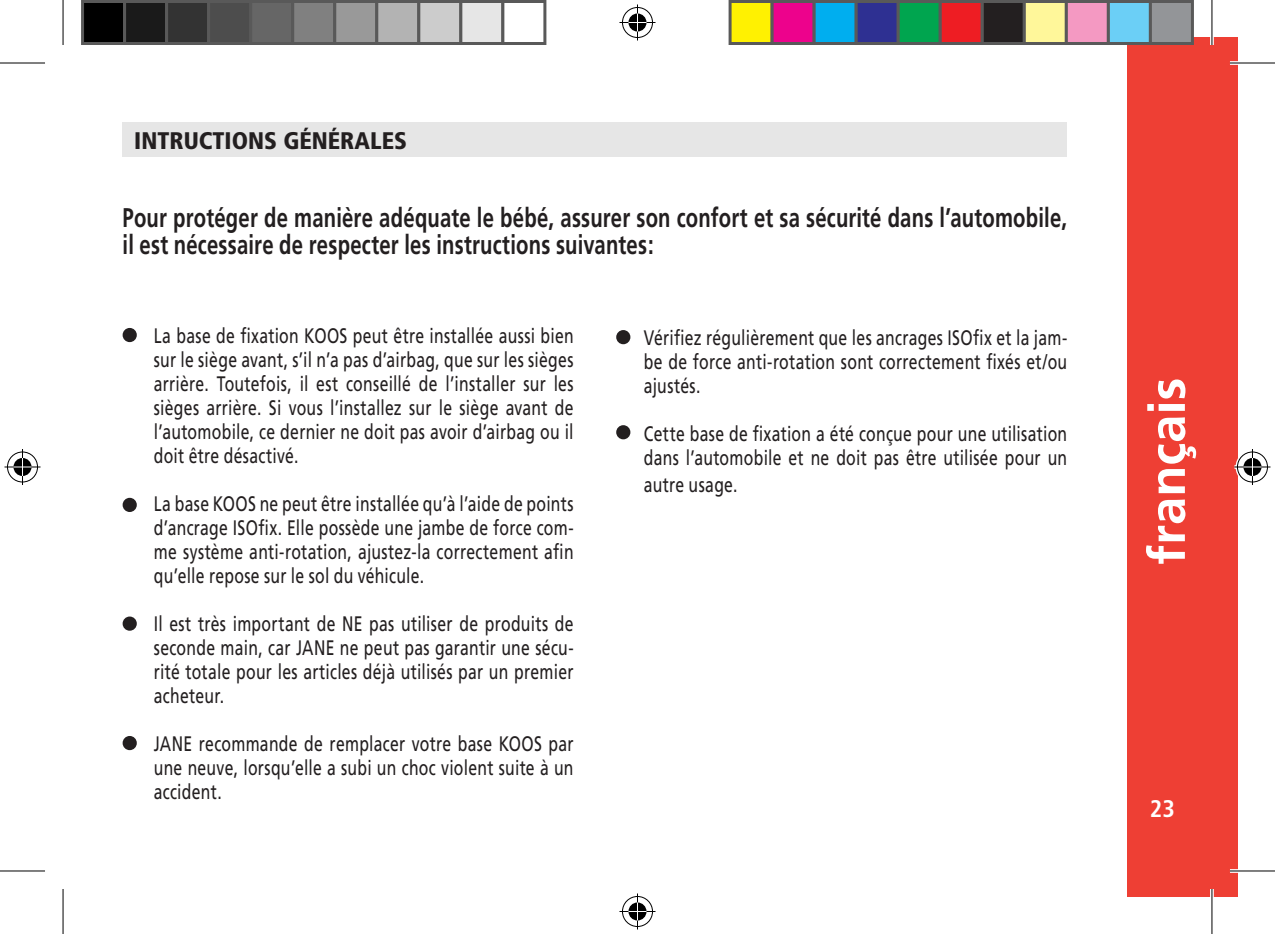
<style>
.page{position:relative;width:1275px;height:934px;background:#fff}
.page>*{position:absolute;margin:0;border:0;box-sizing:border-box;transform-origin:0 0}
.t1{font:700 51px "Frutiger CE";color:#fff}
.t2{font:700 27px/27px "Frutiger CE";letter-spacing:.01em;color:#231f20;scale:.75 1}
.t3{font:900 condensed 24px "Frutiger LT";color:#231f20}
.t4{font:700 condensed 24px "Frutiger LT";color:#fff}
.t5{font:21px/24px "Frutiger CE";letter-spacing:.015em;color:#231f20;text-align:justify;scale:.75 1}
</style>
<div class="page">
<div style="left:1126px;top:37px;width:111px;height:859px;background:#ee3f34"></div>
<div style="left:123px;top:123px;width:943px;height:34px;background:#e6e6e6"></div>
<div style="left:124px;top:329px;width:11px;height:12px;background:#231f20;border-radius:50%"></div>
<div style="left:123px;top:328px;width:14px;height:14px;border:3px solid #231f20;border-radius:50%"></div>
<div style="left:124px;top:499px;width:11px;height:11px;background:#231f20;border-radius:50%"></div>
<div style="left:123px;top:498px;width:14px;height:14px;border:3px solid #231f20;border-radius:50%"></div>
<div style="left:617px;top:332px;width:11px;height:11px;background:#231f20;border-radius:50%"></div>
<div style="left:616px;top:330px;width:14px;height:14px;border:3px solid #231f20;border-radius:50%"></div>
<div style="left:617px;top:427px;width:11px;height:11px;background:#231f20;border-radius:50%"></div>
<div style="left:616px;top:425px;width:14px;height:14px;border:3px solid #231f20;border-radius:50%"></div>
<div style="left:124px;top:737px;width:11px;height:12px;background:#231f20;border-radius:50%"></div>
<div style="left:123px;top:736px;width:14px;height:14px;border:3px solid #231f20;border-radius:50%"></div>
<div style="left:124px;top:618px;width:11px;height:11px;background:#231f20;border-radius:50%"></div>
<div style="left:123px;top:616px;width:14px;height:15px;border:3px solid #231f20;border-radius:50%"></div>
<svg style="left:1230px;top:61px;width:8px;height:4px"></svg>
<svg style="left:0;top:871px;width:45px;height:1px"></svg>
<svg style="left:1230px;top:869px;width:44px;height:4px"></svg>
<svg style="left:1210px;top:0;width:3px;height:45px"></svg>
<svg style="left:1209px;top:889px;width:4px;height:45px"></svg>
<hr style="left:0;top:62px;width:45px;height:2px;background:#000">
<hr style="left:1229px;top:62px;width:45px;height:2px;background:#000">
<hr style="left:0;top:870px;width:45px;height:1px;background:#000">
<hr style="left:1229px;top:870px;width:45px;height:1px;background:#000">
<hr style="left:62px;top:0;width:2px;height:45px;background:#000">
<hr style="left:62px;top:889px;width:2px;height:45px;background:#000">
<hr style="left:1211px;top:0;width:1px;height:45px;background:#000">
<hr style="left:1211px;top:889px;width:1px;height:45px;background:#000">
<div style="left:620px;top:6px;width:34px;height:33px;border:4px solid #fff;border-radius:50%"></div>
<hr style="left:619px;top:21px;width:36px;height:3px;background:#fff">
<hr style="left:635px;top:4px;width:4px;height:36px;background:#fff">
<div style="left:626px;top:12px;width:22px;height:21px;border:4px solid #fff;border-radius:50%"></div>
<div style="left:622px;top:7px;width:30px;height:31px;border:1px solid #000;border-radius:50%"></div>
<hr style="left:619px;top:22px;width:36px;height:1px;background:#000">
<hr style="left:637px;top:4px;width:1px;height:36px;background:#000">
<svg style="left:628px;top:13px;width:18px;height:18px"></svg>
<div style="left:620px;top:894px;width:34px;height:34px;border:4px solid #fff;border-radius:50%"></div>
<hr style="left:619px;top:909px;width:36px;height:4px;background:#fff">
<hr style="left:635px;top:893px;width:4px;height:36px;background:#fff">
<div style="left:626px;top:900px;width:22px;height:22px;border:4px solid #fff;border-radius:50%"></div>
<div style="left:622px;top:896px;width:30px;height:31px;border:1px solid #000;border-radius:50%"></div>
<hr style="left:619px;top:911px;width:36px;height:1px;background:#000">
<hr style="left:637px;top:893px;width:1px;height:36px;background:#000">
<svg style="left:628px;top:902px;width:18px;height:18px"></svg>
<div style="left:6px;top:450px;width:33px;height:34px;border:4px solid #fff;border-radius:50%"></div>
<svg style="left:4px;top:465px;width:36px;height:4px"></svg>
<hr style="left:21px;top:449px;width:3px;height:36px;background:#fff">
<div style="left:12px;top:456px;width:21px;height:22px;border:4px solid #fff;border-radius:50%"></div>
<div style="left:7px;top:452px;width:31px;height:30px;border:1px solid #000;border-radius:50%"></div>
<hr style="left:4px;top:466px;width:36px;height:1px;background:#000">
<hr style="left:22px;top:449px;width:1px;height:36px;background:#000">
<svg style="left:14px;top:458px;width:18px;height:18px"></svg>
<div style="left:1235px;top:450px;width:33px;height:34px;border:4px solid #fff;border-radius:50%"></div>
<svg style="left:1234px;top:465px;width:36px;height:4px"></svg>
<hr style="left:1250px;top:449px;width:3px;height:36px;background:#fff">
<div style="left:1241px;top:456px;width:21px;height:22px;border:4px solid #fff;border-radius:50%"></div>
<div style="left:1236px;top:452px;width:31px;height:30px;border:1px solid #000;border-radius:50%"></div>
<hr style="left:1234px;top:466px;width:36px;height:1px;background:#000">
<hr style="left:1251px;top:449px;width:1px;height:36px;background:#000">
<svg style="left:1243px;top:458px;width:18px;height:18px"></svg>
<div style="left:82px;top:2px;width:42px;height:42px;background:#000"></div>
<div style="left:81px;top:0;width:45px;height:45px;border:3px solid #595959"></div>
<div style="left:124px;top:2px;width:42px;height:42px;background:#1a1a1a"></div>
<div style="left:123px;top:0;width:45px;height:45px;border:3px solid #595959"></div>
<div style="left:166px;top:2px;width:42px;height:42px;background:#333"></div>
<div style="left:165px;top:0;width:45px;height:45px;border:3px solid #595959"></div>
<div style="left:208px;top:2px;width:42px;height:42px;background:#4d4d4d"></div>
<div style="left:207px;top:0;width:45px;height:45px;border:3px solid #595959"></div>
<div style="left:250px;top:2px;width:42px;height:42px;background:#666"></div>
<div style="left:249px;top:0;width:45px;height:45px;border:3px solid #595959"></div>
<div style="left:292px;top:2px;width:42px;height:42px;background:#808080"></div>
<div style="left:291px;top:0;width:45px;height:45px;border:3px solid #595959"></div>
<div style="left:334px;top:2px;width:42px;height:42px;background:#999"></div>
<div style="left:333px;top:0;width:45px;height:45px;border:3px solid #595959"></div>
<div style="left:376px;top:2px;width:42px;height:42px;background:#b3b3b3"></div>
<div style="left:375px;top:0;width:45px;height:45px;border:3px solid #595959"></div>
<div style="left:418px;top:2px;width:42px;height:42px;background:#ccc"></div>
<div style="left:417px;top:0;width:45px;height:45px;border:3px solid #595959"></div>
<div style="left:460px;top:2px;width:42px;height:42px;background:#e6e6e6"></div>
<div style="left:459px;top:0;width:45px;height:45px;border:3px solid #595959"></div>
<div style="left:501px;top:0;width:45px;height:45px;border:3px solid #595959"></div>
<div style="left:730px;top:2px;width:42px;height:42px;background:#fff101"></div>
<div style="left:728px;top:0;width:45px;height:45px;border:3px solid #595959"></div>
<div style="left:772px;top:2px;width:42px;height:42px;background:#ed028c"></div>
<div style="left:770px;top:0;width:45px;height:45px;border:3px solid #595959"></div>
<div style="left:814px;top:2px;width:42px;height:42px;background:#00aeef"></div>
<div style="left:812px;top:0;width:45px;height:45px;border:3px solid #595959"></div>
<div style="left:856px;top:2px;width:42px;height:42px;background:#2e3092"></div>
<div style="left:854px;top:0;width:45px;height:45px;border:3px solid #595959"></div>
<div style="left:898px;top:2px;width:42px;height:42px;background:#00a54f"></div>
<div style="left:896px;top:0;width:45px;height:45px;border:3px solid #595959"></div>
<div style="left:940px;top:2px;width:42px;height:42px;background:#ee1d23"></div>
<div style="left:938px;top:0;width:45px;height:45px;border:3px solid #595959"></div>
<div style="left:982px;top:2px;width:42px;height:42px;background:#231f20"></div>
<div style="left:980px;top:0;width:45px;height:45px;border:3px solid #595959"></div>
<div style="left:1024px;top:2px;width:42px;height:42px;background:#fff79a"></div>
<div style="left:1022px;top:0;width:45px;height:45px;border:3px solid #595959"></div>
<div style="left:1066px;top:2px;width:42px;height:42px;background:#f499c2"></div>
<div style="left:1064px;top:0;width:45px;height:45px;border:3px solid #595959"></div>
<div style="left:1108px;top:2px;width:42px;height:42px;background:#6bcff6"></div>
<div style="left:1106px;top:0;width:45px;height:45px;border:3px solid #595959"></div>
<div style="left:1150px;top:2px;width:42px;height:42px;background:#939598"></div>
<div style="left:1148px;top:0;width:45px;height:45px;border:3px solid #595959"></div>
<p class="t3" style="left:134px;top:126px;width:274px">INTRUCTIONS GÉNÉRALES</p>
<p class="t2" style="left:123px;top:204px;width:1260px">Pour protéger de manière adéquate le bébé, assurer son confort et sa sécurité dans l’automobile, il est nécessaire de respecter les instructions suivantes:</p>
<p class="t5" style="left:154px;top:323px;width:561px">La base de fixation KOOS peut être installée aussi bien sur le siège avant, s’il n’a pas d’airbag, que sur les sièges arrière. Toutefois, il est conseillé de l’installer sur les sièges arrière. Si vous l’installez sur le siège avant de l’automobile, ce dernier ne doit pas avoir d’airbag ou il doit être désactivé.</p>
<p class="t5" style="left:154px;top:491px;width:561px">La base KOOS ne peut être installée qu’à l’aide de points d’ancrage ISOfix. Elle possède une jambe de force com&shy;me système anti-rotation, ajustez-la correctement afin qu’elle repose sur le sol du véhicule.</p>
<p class="t5" style="left:154px;top:611px;width:561px">Il est très important de NE pas utiliser de produits de seconde main, car JANE ne peut pas garantir une sécu&shy;rité totale pour les articles déjà utilisés par un premier acheteur.</p>
<p class="t5" style="left:154px;top:731px;width:561px">JANE recommande de remplacer votre base KOOS par une neuve, lorsqu’elle a subi un choc violent suite à un accident.</p>
<p class="t5" style="left:643px;top:326px;width:566px">Vérifiez régulièrement que les ancrages ISOfix et la jam&shy;be de force anti-rotation sont correctement fixés et/ou ajustés.</p>
<p class="t5" style="left:643px;top:422px;width:566px">Cette base de fixation a été conçue pour une utilisation dans l’automobile et ne doit pas être utilisée pour un</p>
<p class="t5" style="left:643px;top:473px;width:126px">autre usage.</p>
<h1 class="t1" style="left:1136px;top:565px;width:189px;rotate:-90deg">français</h1>
<p class="t4" style="left:1149px;top:794px;width:26px">23</p>
</div>
